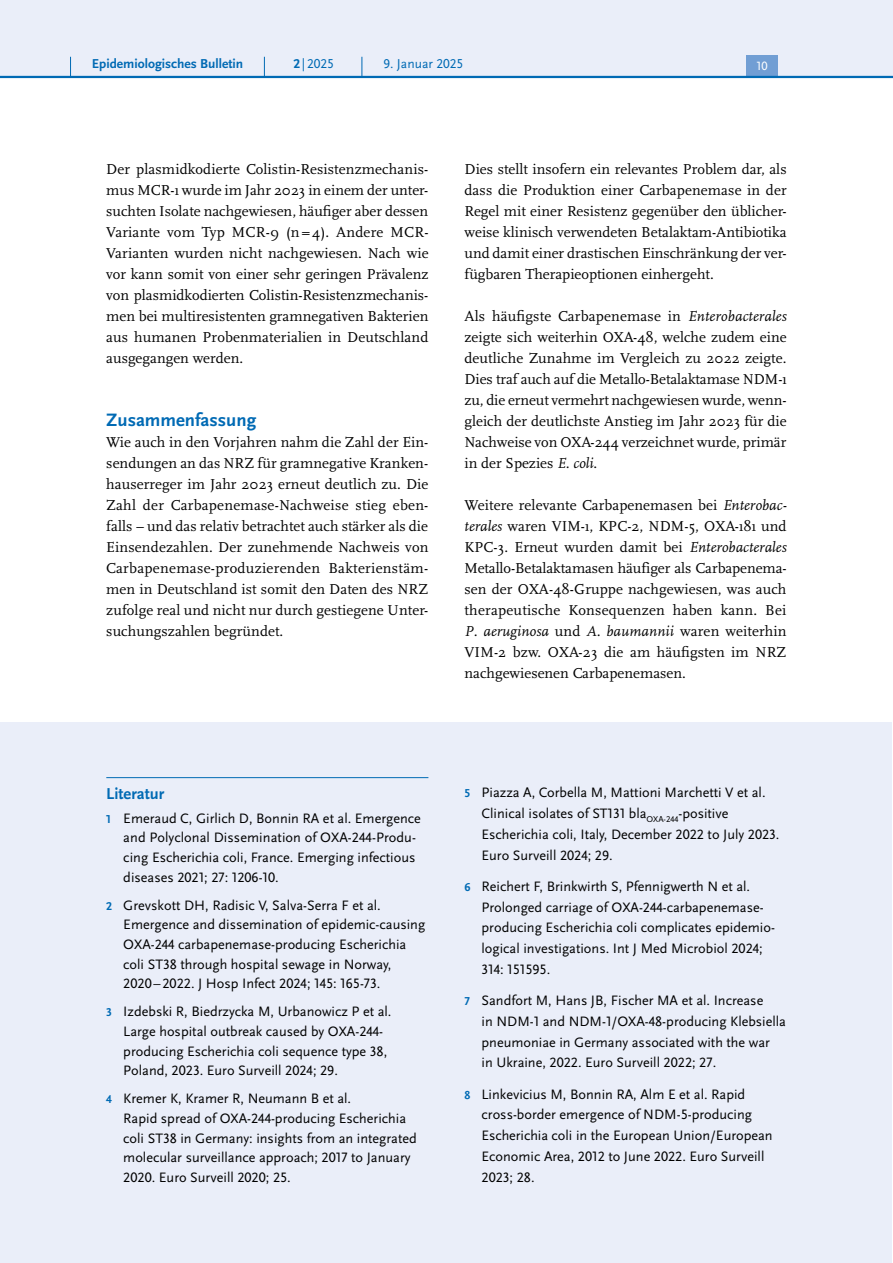
<style>
.page{position:relative;width:893px;height:1263px;background:#fff}
.page>*{position:absolute;margin:0;border:0;box-sizing:border-box;transform-origin:0 0}
.H3_-_Neu{font:700 18.75px "Scala Sans Pro";color:#006ab4}
.H4_-_Anhang_allererste{font:700 16.5px "Scala Sans Pro";color:#006ab4}
.P_-_Fließtext{font:15px/21px "Scala Pro";color:#000;text-align:justify}
.t1{font:14.25px/19.6px "Scala Sans Pro";color:#000}
.t2{font:700 13.5px "Scala Sans Pro";color:#006ab4}
.t3{font:13.5px "Scala Sans Pro";color:#006ab4}
.t4{font:12.45px "Scala Sans Pro";color:#fff}
.s1{font-weight:700}
.s2{font-style:italic}
.s3{font-weight:700;font-size:12px;color:#006ab4}
</style>
<div class="page">
<div style="left:0;top:722px;width:892px;height:541px;background:#eaeef9"></div>
<hr style="left:106px;top:777px;width:322px;height:1px;background:#006ab4">
<div style="left:0;top:0;width:893px;height:77px;background:#eaeef9"></div>
<div style="left:746px;top:55px;width:32px;height:21px;background:#719ed4"></div>
<hr style="left:0;top:76px;width:893px;height:2px;background:#006ab4">
<svg style="left:70px;top:57px;width:1px;height:19px"></svg>
<svg style="left:264px;top:57px;width:1px;height:19px"></svg>
<svg style="left:362px;top:57px;width:1px;height:19px"></svg>
<p class="t2" style="left:92px;top:55px;width:153px">Epidemiologisches Bulletin</p>
<p class="t3" style="left:294px;top:55px;width:42px"><span class="s1">2</span> | 2025</p>
<p class="t3" style="left:383px;top:55px;width:82px">9. Januar 2025</p>
<p class="t4" style="left:757px;top:59px;width:13px">10</p>
<p class="P_-_Fließtext" style="left:106px;top:158px;width:324px">Der plasmidkodierte Colistin-Resistenzmechanis&shy;mus MCR-1 wurde im Jahr 2023 in einem der unter&shy;suchten Isolate nachgewiesen, häufiger aber dessen Variante vom Typ MCR-9 (n= 4). Andere MCR-Varianten wurden nicht nachgewiesen. Nach wie vor kann somit von einer sehr geringen Prävalenz von plasmidkodierten Colistin-Resistenzmechanis&shy;men bei multiresistenten gramnegativen Bakterien aus humanen Probenmaterialien in Deutschland ausgegangen werden.</p>
<h1 class="H3_-_Neu" style="left:106px;top:408px;width:151px">Zusammenfassung</h1>
<p class="P_-_Fließtext" style="left:106px;top:431px;width:324px">Wie auch in den Vorjahren nahm die Zahl der Ein&shy;sendungen an das NRZ für gramnegative Kranken&shy;hauserreger im Jahr 2023 erneut deutlich zu. Die Zahl der Carbapenemase-Nachweise stieg eben&shy;falls – und das relativ betrachtet auch stärker als die Einsendezahlen. Der zunehmende Nachweis von Carbapenemase-produzierenden Bakterienstäm&shy;men in Deutschland ist somit den Daten des NRZ zufolge real und nicht nur durch gestiegene Unter&shy;suchungszahlen begründet.</p>
<p class="P_-_Fließtext" style="left:465px;top:158px;width:324px">Dies stellt insofern ein relevantes Problem dar, als dass die Produktion einer Carbapenemase in der Regel mit einer Resistenz gegenüber den üblicher&shy;weise klinisch verwendeten Betalaktam-Antibiotika und damit einer drastischen Einschränkung der ver&shy;fügbaren Therapieoptionen einhergeht.</p>
<p class="P_-_Fließtext" style="left:465px;top:305px;width:324px">Als häufigste Carbapenemase in <span class="s2">Enterobacterales </span>zeigte sich weiterhin OXA-48, welche zudem eine deutliche Zunahme im Vergleich zu 2022 zeigte.<br>Dies traf auch auf die Metallo-Betalaktamase NDM-1 zu, die erneut vermehrt nachgewiesen wurde, wenn&shy;gleich der deutlichste Anstieg im Jahr 2023 für die Nachweise von OXA-244 verzeichnet wurde, primär in der Spezies <span class="s2">E. coli</span>.</p>
<p class="P_-_Fließtext" style="left:465px;top:494px;width:324px">Weitere relevante Carbapenemasen bei <span class="s2">Enterobac&shy;terales</span> waren VIM-1, KPC-2, NDM-5, OXA-181 und KPC-3. Erneut wurden damit bei <span class="s2">Enterobacterales </span>Metallo-Betalaktamasen häufiger als Carbapenema&shy;sen der OXA-48-Gruppe nachgewiesen, was auch therapeutische Konsequenzen haben kann. Bei <span class="s2">P. aeruginosa</span> und <span class="s2">A. baumannii</span> waren weiterhin VIM-2 bzw. OXA-23 die am häufigsten im NRZ nachgewiesenen Carbapenemasen.</p>
<h4 class="H4_-_Anhang_allererste" style="left:106px;top:784px;width:60px">Literatur</h4>
<p class="t1" style="left:123px;top:808px;width:299px;text-indent:-17px"><span class="s3">1</span> Emeraud C, Girlich D, Bonnin RA et al. Emergence and Polyclonal Dissemination of OXA-244-Produ&shy;cing Escherichia coli, France. Emerging infectious diseases 2021; 27: 1206-10.</p>
<p class="t1" style="left:123px;top:895px;width:303px;text-indent:-17px"><span class="s3">2</span> Grevskott DH, Radisic V, Salva-Serra F et al.<br>Emergence and dissemination of epidemic-causing OXA-244 carbapenemase-producing Escherichia coli ST38 through hospital sewage in Norway, 2020–2022. J Hosp Infect 2024; 145: 165-73.</p>
<p class="t1" style="left:123px;top:1002px;width:270px;text-indent:-17px"><span class="s3">3</span> Izdebski R, Biedrzycka M, Urbanowicz P et al.<br>Large hospital outbreak caused by OXA-244- producing Escherichia coli sequence type 38, Poland, 2023. Euro Surveill 2024; 29.</p>
<p class="t1" style="left:123px;top:1089px;width:295px;text-indent:-17px"><span class="s3">4</span> Kremer K, Kramer R, Neumann B et al.<br>Rapid spread of OXA-244-producing Escherichia coli ST38 in Germany: insights from an integrated molecular surveillance approach; 2017 to January 2020. Euro Surveill 2020; 25.</p>
<p class="t1" style="left:482px;top:782px;width:299px;line-height:20.7px;text-indent:-17px"><span class="s3">5</span> Piazza A, Corbella M, Mattioni Marchetti V et al.<br>Clinical isolates of ST131 bla<sub>OXA-244</sub>-positive Escherichia coli, Italy, December 2022 to July 2023.<br>Euro Surveill 2024; 29.</p>
<p class="t1" style="left:482px;top:876px;width:294px;line-height:20.7px;text-indent:-17px"><span class="s3">6</span> Reichert F, Brinkwirth S, Pfennigwerth N et al.<br>Prolonged carriage of OXA-244-carbapenemase&shy;producing Escherichia coli complicates epidemio&shy;logical investigations. Int J Med Microbiol 2024; 314: 151595.</p>
<p class="t1" style="left:482px;top:990px;width:306px;line-height:20.7px;text-indent:-17px"><span class="s3">7</span> Sandfort M, Hans JB, Fischer MA et al. Increase<br>in NDM-1 and NDM-1/OXA-48-producing Klebsiella pneumoniae in Germany associated with the war<br>in Ukraine, 2022. Euro Surveill 2022; 27.</p>
<p class="t1" style="left:482px;top:1084px;width:293px;line-height:20.7px;text-indent:-17px"><span class="s3">8</span> Linkevicius M, Bonnin RA, Alm E et al. Rapid cross-border emergence of NDM-5-producing Escherichia coli in the European Union/European Economic Area, 2012 to June 2022. Euro Surveill 2023; 28.</p>
</div>
